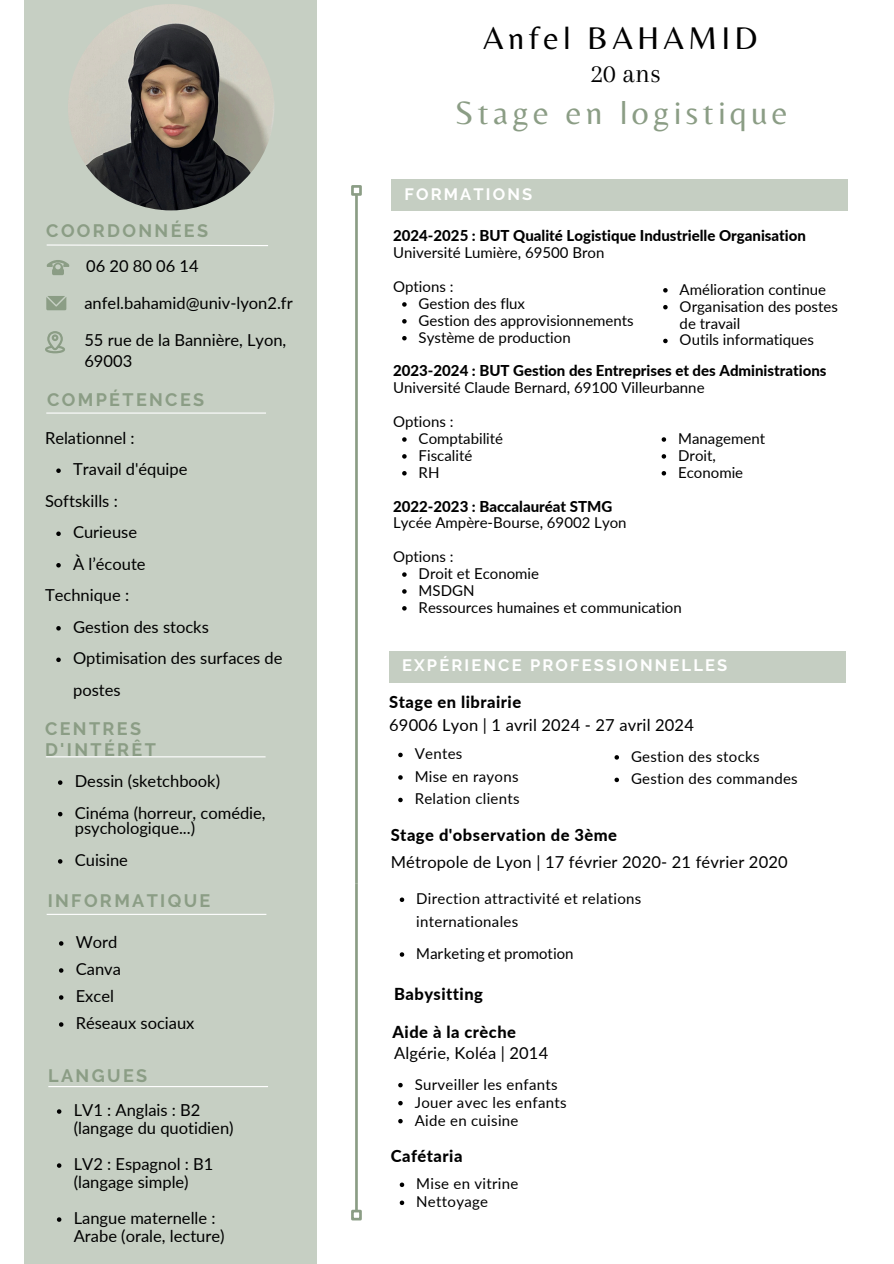
<style>
.page{position:relative;width:894px;height:1264px;background:#fff}
.page>*{position:absolute;margin:0;border:0;box-sizing:border-box;transform-origin:0 0}
.t1{font:33.6px "Belleza";letter-spacing:.125em;color:#8b9d85}
.t2{font:32.7px "Belleza";letter-spacing:.125em;color:#000}
.t3{font:27.3px "Arapey";color:#000}
.t4{font:700 18px/21.3px "Raleway";letter-spacing:.13em;color:#8b9d85}
.t5{font:16.5px/18px "Lato";color:#000}
.t6{font:800 16.5px "Lato";letter-spacing:.03em;color:#000}
.t7{font:700 16.5px "Raleway";letter-spacing:.13em;color:#fff}
.t8{font:15px/16.8px "Lato";color:#000}
.t9{font:15px/22.5px "Lato";letter-spacing:.02em;color:#000}
.t10{font:800 15px "Lato";color:#000}
</style>
<div class="page">
<div style="left:24px;top:0;width:293px;height:1263px;background:#c6cfc3"></div>
<hr style="left:355px;top:195px;width:3px;height:226px;background:#8b9d85">
<div style="left:351px;top:185px;width:11px;height:11px;border:3px solid #8b9d85"></div>
<hr style="left:355px;top:421px;width:3px;height:462px;background:#8b9d85">
<hr style="left:355px;top:883px;width:3px;height:327px;background:#8b9d85">
<div style="left:351px;top:1209px;width:11px;height:11px;border:3px solid #8b9d85"></div>
<svg style="left:46px;top:244px;width:222px;height:2px"></svg>
<svg style="left:47px;top:260px;width:22px;height:15px"></svg>
<svg style="left:45px;top:331px;width:20px;height:22px"></svg>
<svg style="left:46px;top:296px;width:20px;height:14px"></svg>
<hr style="left:46px;top:412px;width:220px;height:1px;background:#fff">
<svg style="left:56px;top:468px;width:5px;height:5px"></svg>
<svg style="left:56px;top:531px;width:5px;height:5px"></svg>
<svg style="left:56px;top:563px;width:5px;height:4px"></svg>
<svg style="left:56px;top:626px;width:5px;height:4px"></svg>
<svg style="left:56px;top:657px;width:5px;height:5px"></svg>
<hr style="left:46px;top:756px;width:219px;height:1px;background:#fff">
<svg style="left:58px;top:780px;width:4px;height:4px"></svg>
<svg style="left:58px;top:811px;width:4px;height:5px"></svg>
<svg style="left:58px;top:859px;width:4px;height:4px"></svg>
<div style="left:391px;top:179px;width:456px;height:31px;background:#c5cec2"></div>
<hr style="left:48px;top:1085px;width:220px;height:2px;background:#fff">
<hr style="left:47px;top:913px;width:219px;height:1px;background:#fff">
<svg style="left:59px;top:941px;width:4px;height:4px"></svg>
<svg style="left:59px;top:968px;width:4px;height:4px"></svg>
<svg style="left:59px;top:995px;width:4px;height:4px"></svg>
<svg style="left:59px;top:1022px;width:4px;height:4px"></svg>
<div style="left:389px;top:651px;width:456px;height:31px;background:#c5cec2"></div>
<img style="left:68px;top:4px;width:206px;height:206px;border-radius:50%">
<svg style="left:57px;top:1109px;width:4px;height:4px"></svg>
<svg style="left:57px;top:1163px;width:4px;height:4px"></svg>
<svg style="left:57px;top:1217px;width:4px;height:4px"></svg>
<svg style="left:614px;top:755px;width:5px;height:4px"></svg>
<svg style="left:614px;top:777px;width:5px;height:5px"></svg>
<svg style="left:399px;top:897px;width:5px;height:5px"></svg>
<svg style="left:399px;top:952px;width:5px;height:4px"></svg>
<svg style="left:398px;top:752px;width:4px;height:5px"></svg>
<svg style="left:398px;top:775px;width:4px;height:4px"></svg>
<svg style="left:398px;top:797px;width:4px;height:5px"></svg>
<svg style="left:398px;top:1082px;width:4px;height:5px"></svg>
<svg style="left:398px;top:1100px;width:4px;height:5px"></svg>
<svg style="left:398px;top:1118px;width:4px;height:5px"></svg>
<svg style="left:399px;top:1182px;width:5px;height:4px"></svg>
<svg style="left:399px;top:1200px;width:5px;height:4px"></svg>
<svg style="left:402px;top:302px;width:4px;height:5px"></svg>
<svg style="left:402px;top:319px;width:4px;height:4px"></svg>
<svg style="left:402px;top:336px;width:4px;height:4px"></svg>
<svg style="left:402px;top:437px;width:4px;height:5px"></svg>
<svg style="left:402px;top:454px;width:4px;height:4px"></svg>
<svg style="left:402px;top:471px;width:4px;height:4px"></svg>
<svg style="left:402px;top:572px;width:4px;height:5px"></svg>
<svg style="left:402px;top:589px;width:4px;height:4px"></svg>
<svg style="left:402px;top:606px;width:4px;height:4px"></svg>
<svg style="left:661px;top:437px;width:5px;height:5px"></svg>
<svg style="left:661px;top:454px;width:5px;height:4px"></svg>
<svg style="left:661px;top:471px;width:5px;height:4px"></svg>
<svg style="left:663px;top:288px;width:4px;height:4px"></svg>
<svg style="left:663px;top:305px;width:4px;height:4px"></svg>
<svg style="left:663px;top:339px;width:4px;height:4px"></svg>
<h5 class="t4" style="left:46px;top:219px;width:163px">COORDONNÉES</h5>
<p class="t5" style="left:86px;top:257px;width:114px">06 20 80 06 14</p>
<p class="t5" style="left:84px;top:294px;width:210px">anfel.bahamid@univ-lyon2.fr</p>
<h3 class="t5" style="left:84px;top:329px;width:203px;line-height:21.3px">55 rue de la Bannière, Lyon,<br>69003</h3>
<p class="t4" style="left:47px;top:389px;width:159px">COMPÉTENCES</p>
<p class="t5" style="left:45px;top:428px;width:91px">Relationnel :</p>
<h5 class="t5" style="left:73px;top:460px;width:116px">Travail d'équipe</h5>
<p class="t5" style="left:45px;top:491px;width:74px">Softskills :</p>
<h5 class="t5" style="left:73px;top:523px;width:65px">Curieuse</h5>
<p class="t5" style="left:73px;top:554px;width:74px">À l’écoute</p>
<h3 class="t5" style="left:45px;top:586px;width:86px">Technique :</h3>
<p class="t5" style="left:73px;top:617px;width:137px">Gestion des stocks</p>
<h5 class="t5" style="left:73px;top:642px;width:211px;line-height:31.5px">Optimisation des surfaces de postes</h5>
<h5 class="t4" style="left:45px;top:718px;width:112px">CENTRES<br>D'INTÉRÊT</h5>
<p class="t5" style="left:75px;top:771px;width:147px">Dessin (sketchbook)</p>
<p class="t5" style="left:75px;top:804px;width:192px;line-height:15.8px">Cinéma (horreur, comédie, psychologique...)</p>
<h5 class="t5" style="left:75px;top:850px;width:55px">Cuisine</h5>
<p class="t4" style="left:48px;top:890px;width:164px">INFORMATIQUE</p>
<p class="t5" style="left:76px;top:932px;width:43px">Word</p>
<h3 class="t5" style="left:76px;top:959px;width:47px">Canva</h3>
<p class="t5" style="left:76px;top:986px;width:40px">Excel</p>
<p class="t5" style="left:76px;top:1013px;width:120px">Réseaux sociaux</p>
<p class="t4" style="left:48px;top:1064px;width:100px">LANGUES</p>
<p class="t5" style="left:74px;top:1100px;width:161px">LV1 : Anglais : B2 (langage du quotidien)</p>
<h3 class="t5" style="left:74px;top:1154px;width:141px">LV2 : Espagnol : B1 (langage simple)</h3>
<p class="t5" style="left:74px;top:1208px;width:152px">Langue maternelle :<br>Arabe (orale, lecture)</p>
<h5 class="t2" style="left:483px;top:19px;width:276px">Anfel BAHAMID</h5>
<h4 class="t3" style="left:590px;top:58px;width:72px">20 ans</h4>
<p class="t1" style="left:454px;top:93px;width:334px">Stage en logistique</p>
<p class="t7" style="left:404px;top:184px;width:129px">FORMATIONS</p>
<p class="t10" style="left:393px;top:226px;width:414px">2024-2025 : BUT Qualité Logistique Industrielle Organisation</p>
<p class="t8" style="left:393px;top:244px;width:213px">Université Lumière, 69500 Bron</p>
<p class="t8" style="left:393px;top:278px;width:62px">Options :</p>
<p class="t8" style="left:418px;top:295px;width:108px">Gestion des flux</p>
<p class="t8" style="left:418px;top:311px;width:216px">Gestion des approvisionnements</p>
<p class="t8" style="left:418px;top:328px;width:154px">Système de production</p>
<p class="t10" style="left:393px;top:361px;width:435px">2023-2024 : BUT Gestion des Entreprises et des Administrations</p>
<p class="t8" style="left:393px;top:379px;width:313px">Université Claude Bernard, 69100 Villeurbanne</p>
<p class="t8" style="left:393px;top:413px;width:62px">Options :</p>
<p class="t8" style="left:418px;top:430px;width:86px">Comptabilité</p>
<p class="t8" style="left:418px;top:446px;width:55px">Fiscalité</p>
<p class="t8" style="left:418px;top:463px;width:22px">RH</p>
<p class="t10" style="left:393px;top:496px;width:221px">2022-2023 : Baccalauréat STMG</p>
<p class="t8" style="left:393px;top:514px;width:235px">Lycée Ampère-Bourse, 69002 Lyon</p>
<p class="t8" style="left:393px;top:548px;width:62px">Options :</p>
<p class="t8" style="left:418px;top:565px;width:122px">Droit et Economie</p>
<p class="t8" style="left:418px;top:581px;width:57px">MSDGN</p>
<h3 class="t8" style="left:418px;top:598px;width:264px">Ressources humaines et communication</h3>
<p class="t8" style="left:679px;top:280px;width:148px">Amélioration continue</p>
<p class="t8" style="left:679px;top:297px;width:160px">Organisation des postes de travail</p>
<p class="t8" style="left:679px;top:331px;width:136px">Outils informatiques</p>
<h4 class="t8" style="left:678px;top:430px;width:88px">Management</h4>
<h5 class="t8" style="left:678px;top:446px;width:39px">Droit,</h5>
<p class="t8" style="left:678px;top:463px;width:67px">Economie</p>
<p class="t7" style="left:402px;top:655px;width:327px">EXPÉRIENCE PROFESSIONNELLES</p>
<p class="t6" style="left:389px;top:691px;width:133px">Stage en librairie</p>
<p class="t5" style="left:389px;top:715px;width:306px">69006 Lyon | 1 avril 2024 - 27 avril 2024</p>
<p class="t8" style="left:414px;top:745px;width:49px">Ventes</p>
<h1 class="t9" style="left:414px;top:765px;width:105px">Mise en rayons</h1>
<h2 class="t9" style="left:414px;top:787px;width:106px">Relation clients</h2>
<p class="t9" style="left:630px;top:744px;width:130px">Gestion des stocks</p>
<p class="t9" style="left:630px;top:767px;width:168px">Gestion des commandes</p>
<p class="t6" style="left:390px;top:824px;width:228px">Stage d'observation de 3ème</p>
<h3 class="t5" style="left:390px;top:852px;width:398px">Métropole de Lyon | 17 février 2020- 21 février 2020</h3>
<p class="t9" style="left:416px;top:887px;width:226px">Direction attractivité et relations internationales</p>
<p class="t8" style="left:416px;top:944px;width:159px">Marketing et promotion</p>
<p class="t6" style="left:394px;top:983px;width:90px">Babysitting</p>
<p class="t6" style="left:392px;top:1021px;width:125px">Aide à la crèche</p>
<h1 class="t5" style="left:394px;top:1043px;width:156px">Algérie, Koléa | 2014</h1>
<h3 class="t9" style="left:414px;top:1072px;width:144px">Surveiller les enfants</h3>
<p class="t9" style="left:414px;top:1090px;width:153px">Jouer avec les enfants</p>
<p class="t9" style="left:414px;top:1108px;width:105px">Aide en cuisine</p>
<p class="t6" style="left:390px;top:1145px;width:73px">Cafétaria</p>
<p class="t9" style="left:416px;top:1172px;width:104px">Mise en vitrine</p>
<p class="t9" style="left:416px;top:1190px;width:73px">Nettoyage</p>
</div>
